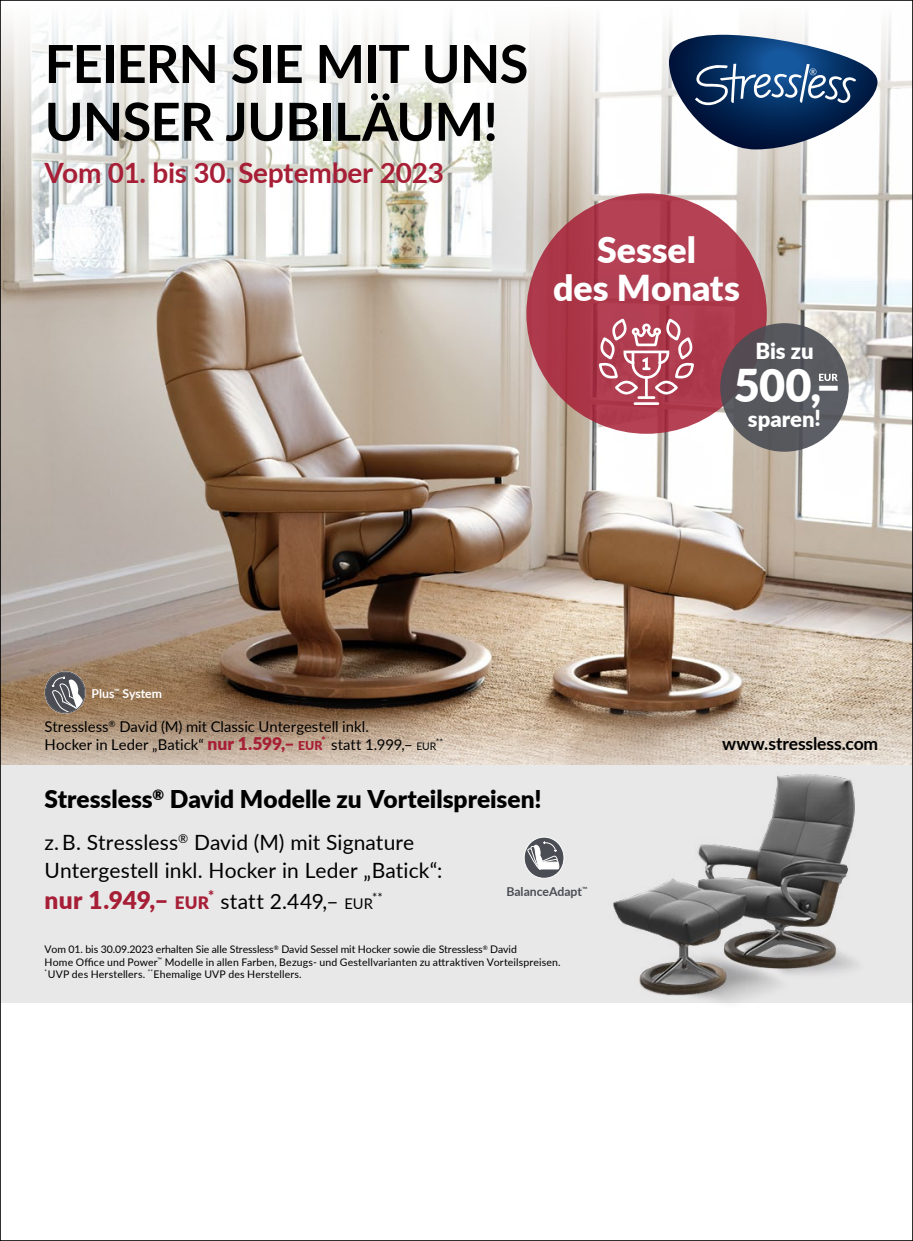
<style>
.page{position:relative;width:913px;height:1241px;background:#fff}
.page>*{position:absolute;margin:0;border:0;box-sizing:border-box;transform-origin:0 0}
.t1{font:700 52.5px/57.8px "Lato";letter-spacing:-.015em;color:#000}
.t2{font:900 45.15px "Lato";color:#fff}
.t3{font:900 35.7px/38.7px "Lato";color:#fff;text-align:center}
.t4{font:700 28px "Lato";letter-spacing:-.01em;color:#a71f36}
.t5{font:900 24.5px "Lato";color:#000}
.t6{font:900 24.5px "Lato";color:#a71f36}
.t7{font:900 22.05px "Lato";color:#fff}
.t8{font:21px/28px "Lato";letter-spacing:.005em;color:#000}
.t9{font:700 17.5px "Lato";letter-spacing:-.005em;color:#000}
.t10{font:14.88px/17.5px "Lato";color:#000}
.t11{font:700 12.25px "Lato";color:#4a4d54}
.t12{font:700 12.25px "Lato";color:#fff}
.t13{font:12.25px "Lato";color:#000}
.t14{font:10.5px/12.2px "Lato";letter-spacing:.01em;color:#000}
.t15{font:8.75px "Lato";color:#000}
.t16{font:5.08px "Lato";color:#000}
.s1{font-weight:900;font-size:17.5px;color:#a71f36}
.s2{font-weight:900;font-size:12.25px;color:#a71f36}
.s3{font-size:10.33px}
.s4{font-size:17.15px}
.s5{font-size:14.7px}
</style>
<div class="page">
<div style="left:0;top:764px;width:913px;height:238px;background:#e9e8e9"></div>
<img style="left:2px;top:224px;width:909px;height:470px">
<svg style="left:2px;top:694px;width:909px;height:12px;background:#826851"></svg>
<svg style="left:2px;top:16px;width:909px;height:208px"></svg>
<svg style="left:2px;top:706px;width:909px;height:58px;background:#bea995"></svg>
<img style="left:585px;top:760px;width:302px;height:243px">
<div style="left:526px;top:193px;width:241px;height:241px;background:#ae3a4d;border-radius:50%"></div>
<hr style="left:639px;top:396px;width:15px;height:3px;background:#fff">
<svg style="left:598px;top:320px;width:96px;height:76px"></svg>
<hr style="left:635px;top:402px;width:23px;height:3px;background:#fff">
<div style="left:720px;top:323px;width:129px;height:128px;background:linear-gradient(to right,#544e55,#5c6166);border-radius:50%"></div>
<svg style="left:819px;top:374px;width:19px;height:7px"></svg>
<svg style="left:669px;top:35px;width:208px;height:114px"></svg>
<svg style="left:45px;top:671px;width:40px;height:42px"></svg>
<div style="left:45px;top:671px;width:40px;height:42px;border:1px solid #fff;border-radius:50%"></div>
<div style="left:45px;top:671px;width:40px;height:41px;border:1px solid #4a4d54;border-radius:50%"></div>
<svg style="left:52px;top:676px;width:34px;height:38px"></svg>
<svg style="left:524px;top:837px;width:40px;height:41px"></svg>
<div style="left:524px;top:836px;width:40px;height:42px;border:1px solid #fff;border-radius:50%"></div>
<svg style="left:527px;top:841px;width:33px;height:34px"></svg>
<h1 class="t1" style="left:45px;top:33px;width:485px">FEIERN SIE MIT UNS<br>UNSER JUBILÄUM!</h1>
<h3 class="t4" style="left:45px;top:152px;width:401px">Vom 01. bis 30. September 2023</h3>
<h3 class="t3" style="left:553px;top:229px;width:188px">Sessel<br>des Monats</h3>
<h3 class="t7" style="left:755px;top:335px;width:60px">Bis zu</h3>
<h2 class="t2" style="left:734px;top:351px;width:109px">500,–</h2>
<h3 class="t7" style="left:748px;top:402px;width:75px">sparen!</h3>
<p class="t12" style="left:92px;top:684px;width:72px">Plus<sup>™</sup> System</p>
<p class="t16" style="left:107px;top:716px;width:36px">BalanceAdapt™</p>
<h3 class="t10" style="left:45px;top:717px;width:393px">Stressless<sup>®</sup> David (M) mit Classic Untergestell inkl.<br>Hocker in Leder „Batick“ <span class="s1">nur 1.599,–</span> <span class="s2">EUR</span><sup>*</sup> statt 1.999,– <span class="s3">EUR</span></h3>
<p class="t15" style="left:436px;top:735px;width:9px">**</p>
<h3 class="t5" style="left:45px;top:780px;width:498px">Stressless<sup>®</sup> David Modelle zu Vorteilspreisen!</h3>
<p class="t16" style="left:457px;top:793px;width:54px">Balance &amp; Glide System</p>
<h3 class="t9" style="left:722px;top:730px;width:157px">www.stressless.com</h3>
<h3 class="t8" style="left:45px;top:827px;width:399px">z. B. Stressless<sup>®</sup> David (M) mit Signature<br>Untergestell inkl. Hocker in Leder „Batick“:</h3>
<h3 class="t6" style="left:45px;top:881px;width:166px">nur 1.949,– <span class="s4">EUR</span></h3>
<h3 class="t8" style="left:208px;top:886px;width:166px"><sup>*</sup> statt 2.449,– <span class="s5">EUR</span></h3>
<p class="t13" style="left:372px;top:889px;width:12px">**</p>
<p class="t11" style="left:506px;top:882px;width:82px">BalanceAdapt<sup>™</sup></p>
<p class="t14" style="left:45px;top:942px;width:517px">Vom 01. bis 30.09.2023 erhalten Sie alle Stressless<sup>®</sup> David Sessel mit Hocker sowie die Stressless<sup>®</sup> David<br>Home Office und Power<sup>™</sup> Modelle in allen Farben, Bezugs- und Gestellvarianten zu attraktiven Vorteilspreisen. <sup>*</sup> UVP des Herstellers. <sup>**</sup> Ehemalige UVP des Herstellers.</p>
<p class="t16" style="left:458px;top:946px;width:54px">Balance &amp; Glide System</p>
</div>
